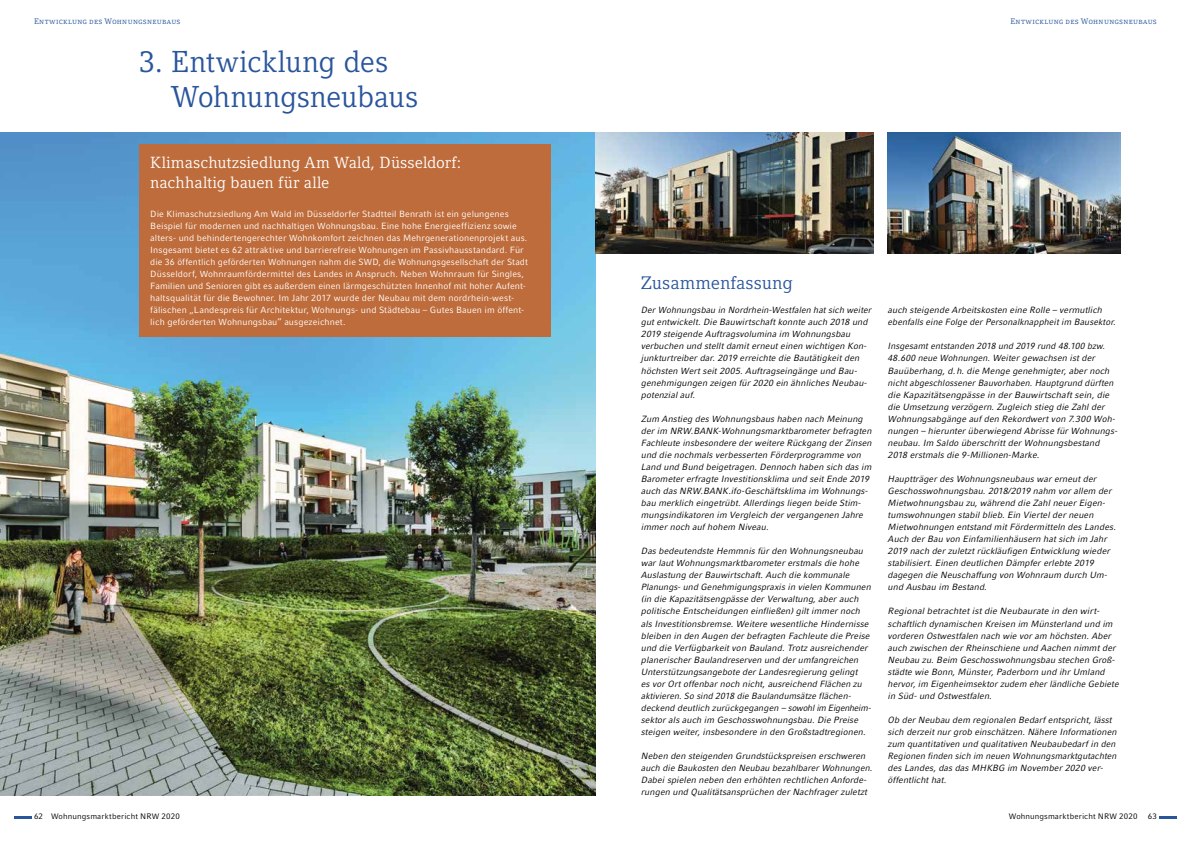
<style>
.page{position:relative;width:1191px;height:842px;background:#fff}
.page>*{position:absolute;margin:0;border:0;box-sizing:border-box;transform-origin:0 0}
.t1{font:30px/35px "Compatil Letter LT";letter-spacing:-.015em;color:#29559c}
.t2{font:18px "Compatil Letter LT";color:#29559c}
.t3{font:16px/20px "Compatil Letter LT";letter-spacing:.005em;color:#fff}
.t4{font:italic 9px/12px "Compatil Fact LT";letter-spacing:.005em;color:#000}
.t5{font:9px/12px "Compatil Fact LT";letter-spacing:.01em;color:#fff}
.t6{font:8px "Compatil Fact LT";letter-spacing:.015em;color:#000}
.t7{font:8px "Compatil Letter LT Regular SC";letter-spacing:.04em;color:#29559c}
</style>
<div class="page">
<hr style="left:1159px;top:816px;width:17px;height:3px;background:#29559c">
<hr style="left:14px;top:816px;width:17px;height:3px;background:#29559c">
<img style="left:0;top:133px;width:595px;height:662px">
<img style="left:595px;top:133px;width:278px;height:120px">
<img style="left:887px;top:133px;width:233px;height:120px">
<div style="left:139px;top:145px;width:411px;height:192px;background:#be6c3b"></div>
<p class="t7" style="left:34px;top:17px;width:148px">Entwicklung des Wohnungsneubaus</p>
<h1 class="t1" style="left:171px;top:44px;width:249px;text-indent:-32px">3. Entwicklung des<br>Wohnungsneubaus</h1>
<h3 class="t3" style="left:150px;top:152px;width:312px">Klimaschutzsiedlung Am Wald, Düsseldorf: nachhaltig bauen für alle</h3>
<p class="t5" style="left:150px;top:208px;width:379px">Die Klimaschutzsiedlung Am Wald im Düsseldorfer Stadtteil Benrath ist ein gelungenes Beispiel für modernen und nachhaltigen Wohnungsbau. Eine hohe Energieeffizienz sowie alters- und behindertengerechter Wohnkomfort zeichnen das Mehrgenerationenprojekt aus.<br>Insgesamt bietet es 62 attraktive und barrierefreie Wohnungen im Passivhausstandard. Für die 36 öffentlich geförderten Wohnungen nahm die SWD, die Wohnungsgesellschaft der Stadt Düsseldorf, Wohnraumfördermittel des Landes in Anspruch. Neben Wohnraum für Singles, Familien und Senioren gibt es außerdem einen lärmgeschützten Innenhof mit hoher Aufent&shy;haltsqualität für die Bewohner. Im Jahr 2017 wurde der Neubau mit dem nordrhein-west&shy;fälischen „Landespreis für Architektur, Wohnungs- und Städtebau – Gutes Bauen im öffent&shy;lich geförderten Wohnungsbau“ ausgezeichnet.</p>
<p class="t6" style="left:34px;top:812px;width:147px">62 Wohnungsmarktbericht NRW 2020</p>
<p class="t7" style="left:1010px;top:17px;width:148px">Entwicklung des Wohnungsneubaus</p>
<h2 class="t2" style="left:641px;top:272px;width:153px">Zusammenfassung</h2>
<p class="t4" style="left:641px;top:304px;width:232px">Der Wohnungsbau in Nordrhein-Westfalen hat sich weiter gut entwickelt. Die Bauwirtschaft konnte auch 2018 und 2019 steigende Auftragsvolumina im Wohnungsbau verbuchen und stellt damit erneut einen wichtigen Kon&shy;junkturtreiber dar. 2019 erreichte die Bautätigkeit den höchsten Wert seit 2005. Auftragseingänge und Bau&shy;genehmigungen zeigen für 2020 ein ähnliches Neubau&shy;potenzial auf.</p>
<p class="t4" style="left:641px;top:412px;width:232px">Zum Anstieg des Wohnungsbaus haben nach Meinung der im NRW.BANK-Wohnungsmarktbarometer befragten Fachleute insbesondere der weitere Rückgang der Zinsen und die nochmals verbesserten Förderprogramme von Land und Bund beigetragen. Dennoch haben sich das im Barometer erfragte Investitionsklima und seit Ende 2019 auch das NRW.BANK.ifo-Geschäftsklima im Wohnungs&shy;bau merklich eingetrübt. Allerdings liegen beide Stim&shy;mungsindikatoren im Vergleich der vergangenen Jahre immer noch auf hohem Niveau.</p>
<p class="t4" style="left:641px;top:545px;width:231px">Das bedeutendste Hemmnis für den Wohnungsneubau war laut Wohnungsmarktbarometer erstmals die hohe Auslastung der Bauwirtschaft. Auch die kommunale Planungs- und Genehmigungspraxis in vielen Kommunen (in die Kapazitätsengpässe der Verwaltung, aber auch politische Entscheidungen einfließen) gilt immer noch als Investitionsbremse. Weitere wesentliche Hindernisse bleiben in den Augen der befragten Fachleute die Preise und die Verfügbarkeit von Bauland. Trotz ausreichender planerischer Baulandreserven und der umfangreichen Unterstützungsangebote der Landesregierung gelingt<br>es vor Ort offenbar noch nicht, ausreichend Flächen zu aktivieren. So sind 2018 die Baulandumsätze flächen&shy;deckend deutlich zurückgegangen – sowohl im Eigenheim&shy;sektor als auch im Geschosswohnungsbau. Die Preise steigen weiter, insbesondere in den Großstadtregionen.</p>
<p class="t4" style="left:641px;top:750px;width:233px">Neben den steigenden Grundstückspreisen erschweren auch die Baukosten den Neubau bezahlbarer Wohnungen.<br>Dabei spielen neben den erhöhten rechtlichen Anforde&shy;rungen und Qualitätsansprüchen der Nachfrager zuletzt</p>
<p class="t4" style="left:887px;top:304px;width:230px">auch steigende Arbeitskosten eine Rolle – vermutlich ebenfalls eine Folge der Personalknappheit im Bausektor.</p>
<p class="t4" style="left:887px;top:340px;width:231px">Insgesamt entstanden 2018 und 2019 rund 48.100 bzw.<br>48.600 neue Wohnungen. Weiter gewachsen ist der Bauüberhang, d.h. die Menge genehmigter, aber noch nicht abgeschlossener Bauvorhaben. Hauptgrund dürften die Kapazitätsengpässe in der Bauwirtschaft sein, die die Umsetzung verzögern. Zugleich stieg die Zahl der Wohnungsabgänge auf den Rekordwert von 7.300 Woh&shy;nungen – hierunter überwiegend Abrisse für Wohnungs&shy;neubau. Im Saldo überschritt der Wohnungsbestand 2018 erstmals die 9-Millionen-Marke.</p>
<p class="t4" style="left:887px;top:473px;width:230px">Hauptträger des Wohnungsneubaus war erneut der Geschosswohnungsbau. 2018/2019 nahm vor allem der Mietwohnungsbau zu, während die Zahl neuer Eigen&shy;tumswohnungen stabil blieb. Ein Viertel der neuen Mietwohnungen entstand mit Fördermitteln des Landes.<br>Auch der Bau von Einfamilienhäusern hat sich im Jahr 2019 nach der zuletzt rückläufigen Entwicklung wieder stabilisiert. Einen deutlichen Dämpfer erlebte 2019 dagegen die Neuschaffung von Wohnraum durch Um&shy;und Ausbau im Bestand.</p>
<p class="t4" style="left:887px;top:605px;width:233px">Regional betrachtet ist die Neubaurate in den wirt&shy;schaftlich dynamischen Kreisen im Münsterland und im vorderen Ostwestfalen nach wie vor am höchsten. Aber auch zwischen der Rheinschiene und Aachen nimmt der Neubau zu. Beim Geschosswohnungsbau stechen Groß&shy;städte wie Bonn, Münster, Paderborn und ihr Umland hervor, im Eigenheimsektor zudem eher ländliche Gebiete in Süd- und Ostwestfalen.</p>
<p class="t4" style="left:887px;top:714px;width:231px">Ob der Neubau dem regionalen Bedarf entspricht, lässt sich derzeit nur grob einschätzen. Nähere Informationen zum quantitativen und qualitativen Neubaubedarf in den Regionen finden sich im neuen Wohnungsmarktgutachten des Landes, das das MHKBG im November 2020 ver&shy;öffentlicht hat.</p>
<p class="t6" style="left:1008px;top:812px;width:130px">Wohnungsmarktbericht NRW 2020</p>
<p class="t6" style="left:1147px;top:812px;width:11px">63</p>
</div>
